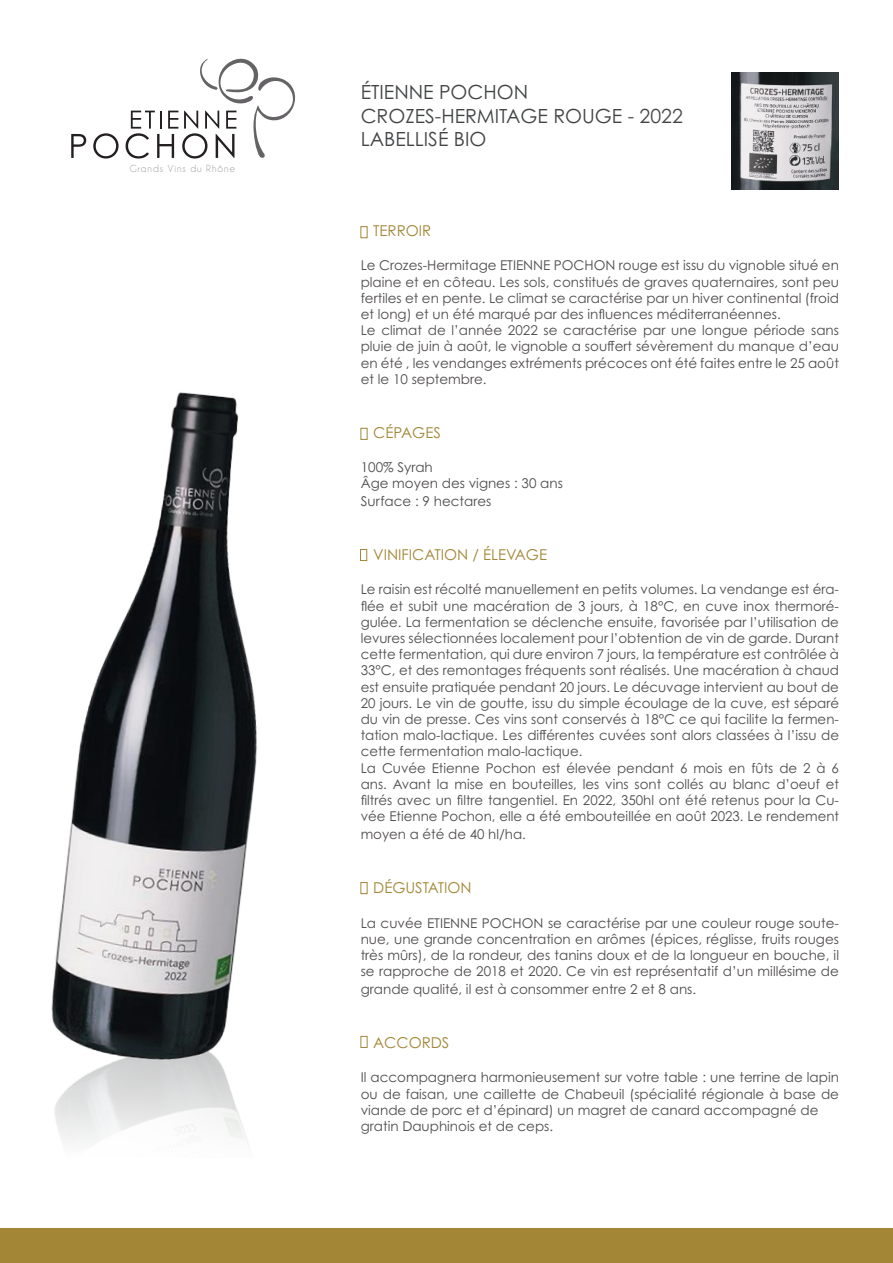
<style>
.page{position:relative;width:893px;height:1263px;background:#fff}
.page>*{position:absolute;margin:0;border:0;box-sizing:border-box;transform-origin:0 0}
.t1{font:19.5px/23.4px "Century Gothic Pro";color:#424446}
.t2{font:15px "Century Gothic Pro";color:#a38737}
.t3{font:13.5px/16.2px "Century Gothic Pro";color:#4e4b4c}
.t4{font:10.35px "Champagne&Limousines";letter-spacing:.1em;color:#969698}
</style>
<div class="page">
<svg style="left:71px;top:134px;width:15px;height:24px"></svg>
<svg style="left:93px;top:133px;width:26px;height:26px"></svg>
<svg style="left:126px;top:58px;width:169px;height:101px"></svg>
<div style="left:360px;top:549px;width:7px;height:12px;border:1px solid #a38737"></div>
<div style="left:360px;top:428px;width:7px;height:12px;border:1px solid #a38737"></div>
<div style="left:360px;top:226px;width:7px;height:12px;border:1px solid #a38737"></div>
<div style="left:360px;top:882px;width:7px;height:12px;border:1px solid #a38737"></div>
<div style="left:360px;top:1036px;width:7px;height:12px;border:1px solid #a38737"></div>
<div style="left:0;top:1229px;width:893px;height:34px;background:#a38737"></div>
<img style="left:732px;top:73px;width:107px;height:116px">
<img style="left:54px;top:1070px;width:192px;height:72px">
<img style="left:51px;top:392px;width:310px;height:678px">
<p class="t4" style="left:130px;top:162px;width:107px">Grands Vins du Rhône</p>
<h1 class="t1" style="left:361px;top:80px;width:324px">ÉTIENNE POCHON<br>CROZES-HERMITAGE ROUGE - 2022<br>LABELLISÉ BIO</h1>
<p class="t2" style="left:373px;top:222px;width:60px">TERROIR</p>
<p class="t3" style="left:361px;top:257px;width:480px">Le Crozes-Hermitage ETIENNE POCHON rouge est issu du vignoble situé en plaine et en côteau. Les sols, constitués de graves quaternaires, sont peu fertiles et en pente. Le climat se caractérise par un hiver continental (froid et long) et un été marqué par des influences méditerranéennes.<br>Le climat de l’année 2022 se caractérise par une longue période sans pluie de juin à août, le vignoble a souffert sévèrement du manque d’eau en été , les vendanges extréments précoces ont été faites entre le 25 août et le 10 septembre.</p>
<p class="t2" style="left:373px;top:423px;width:69px">CÉPAGES</p>
<p class="t3" style="left:361px;top:459px;width:204px">100% Syrah<br>Âge moyen des vignes : 30 ans</p>
<p class="t3" style="left:361px;top:493px;width:132px">Surface : 9 hectares</p>
<p class="t2" style="left:373px;top:546px;width:175px">VINIFICATION / ÉLEVAGE</p>
<p class="t3" style="left:361px;top:581px;width:480px">Le raisin est récolté manuellement en petits volumes. La vendange est éra&shy;flée et subit une macération de 3 jours, à 18°C, en cuve inox thermoré&shy;gulée. La fermentation se déclenche ensuite, favorisée par l’utilisation de levures sélectionnées localement pour l’obtention de vin de garde. Durant cette fermentation, qui dure environ 7 jours, la température est contrôlée à 33°C, et des remontages fréquents sont réalisés. Une macération à chaud est ensuite pratiquée pendant 20 jours. Le décuvage intervient au bout de 20 jours. Le vin de goutte, issu du simple écoulage de la cuve, est séparé du vin de presse. Ces vins sont conservés à 18°C ce qui facilite la fermen&shy;tation malo-lactique. Les différentes cuvées sont alors classées à l’issu de cette fermentation malo-lactique.<br>La Cuvée Etienne Pochon est élevée pendant 6 mois en fûts de 2 à 6 ans. Avant la mise en bouteilles, les vins sont collés au blanc d’oeuf et filtrés avec un filtre tangentiel. En 2022, 350hl ont été retenus pour la Cu&shy;vée Etienne Pochon, elle a été embouteillée en août 2023. Le rendement</p>
<p class="t3" style="left:361px;top:826px;width:167px">moyen a été de 40 hl/ha.</p>
<p class="t2" style="left:373px;top:879px;width:100px">DÉGUSTATION</p>
<p class="t3" style="left:361px;top:914px;width:480px;text-align:justify">La cuvée ETIENNE POCHON se caractérise par une couleur rouge soute&shy;nue, une grande concentration en arômes (épices, réglisse, fruits rouges très mûrs), de la rondeur, des tanins doux et de la longueur en bouche, il se rapproche de 2018 et 2020. Ce vin est représentatif d’un millésime de</p>
<p class="t3" style="left:361px;top:981px;width:337px">grande qualité, il est à consommer entre 2 et 8 ans.</p>
<p class="t2" style="left:373px;top:1033px;width:78px">ACCORDS</p>
<p class="t3" style="left:361px;top:1069px;width:480px">Il accompagnera harmonieusement sur votre table : une terrine de lapin ou de faisan, une caillette de Chabeuil (spécialité régionale à base de viande de porc et d’épinard) un magret de canard accompagné de gratin Dauphinois et de ceps.</p>
</div>
